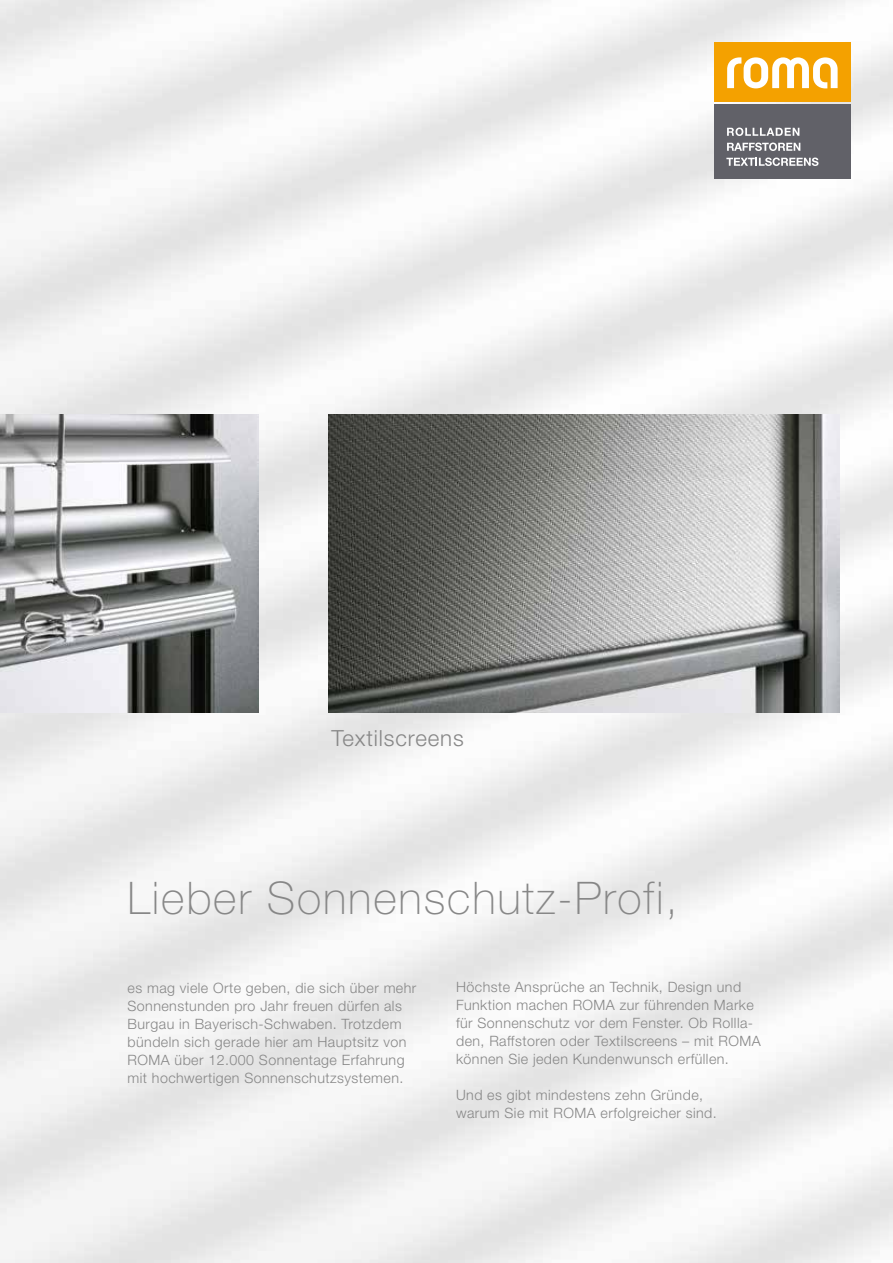
<style>
.page{position:relative;width:893px;height:1263px;background:#fff}
.page>*{position:absolute;margin:0;border:0;box-sizing:border-box;transform-origin:0 0}
.t1{font:100 45px "Helvetica Neue LT Std";letter-spacing:.04em;color:#878787}
.t2{font:300 22.2px "Helvetica Neue LT Std";letter-spacing:.04em;color:#878787}
.t3{font:300 14.25px/18px "Helvetica Neue LT Std";letter-spacing:.03em;color:#878787}
</style>
<div class="page">
<img style="left:0;top:0;width:893px;height:1263px">
<img style="left:0;top:415px;width:258px;height:297px">
<img style="left:328px;top:415px;width:512px;height:297px">
<div style="left:714px;top:43px;width:136px;height:59px;background:#f4a100"></div>
<div style="left:714px;top:104px;width:136px;height:75px;background:#616168"></div>
<svg style="left:727px;top:57px;width:111px;height:31px"></svg>
<svg style="left:727px;top:128px;width:72px;height:8px"></svg>
<svg style="left:727px;top:143px;width:73px;height:8px"></svg>
<svg style="left:726px;top:158px;width:92px;height:8px"></svg>
<h2 class="t2" style="left:332px;top:724px;width:134px">Textilscreens</h2>
<h1 class="t1" style="left:128px;top:872px;width:552px">Lieber Sonnenschutz-Profi,</h1>
<p class="t3" style="left:128px;top:978px;width:290px">es mag viele Orte geben, die sich über mehr Sonnenstunden pro Jahr freuen dürfen als Burgau in Bayerisch-Schwaben. Trotzdem bündeln sich gerade hier am Hauptsitz von ROMA über 12.000 Sonnentage Erfahrung mit hochwertigen Sonnenschutzsystemen.</p>
<p class="t3" style="left:456px;top:978px;width:306px">Höchste Ansprüche an Technik, Design und Funktion machen ROMA zur führenden Marke für Sonnenschutz vor dem Fenster. Ob Rollla&shy;den, Raffstoren oder Textilscreens – mit ROMA können Sie jeden Kundenwunsch erfüllen.</p>
<p class="t3" style="left:456px;top:1086px;width:262px">Und es gibt mindestens zehn Gründe, warum Sie mit ROMA erfolgreicher sind.</p>
</div>
